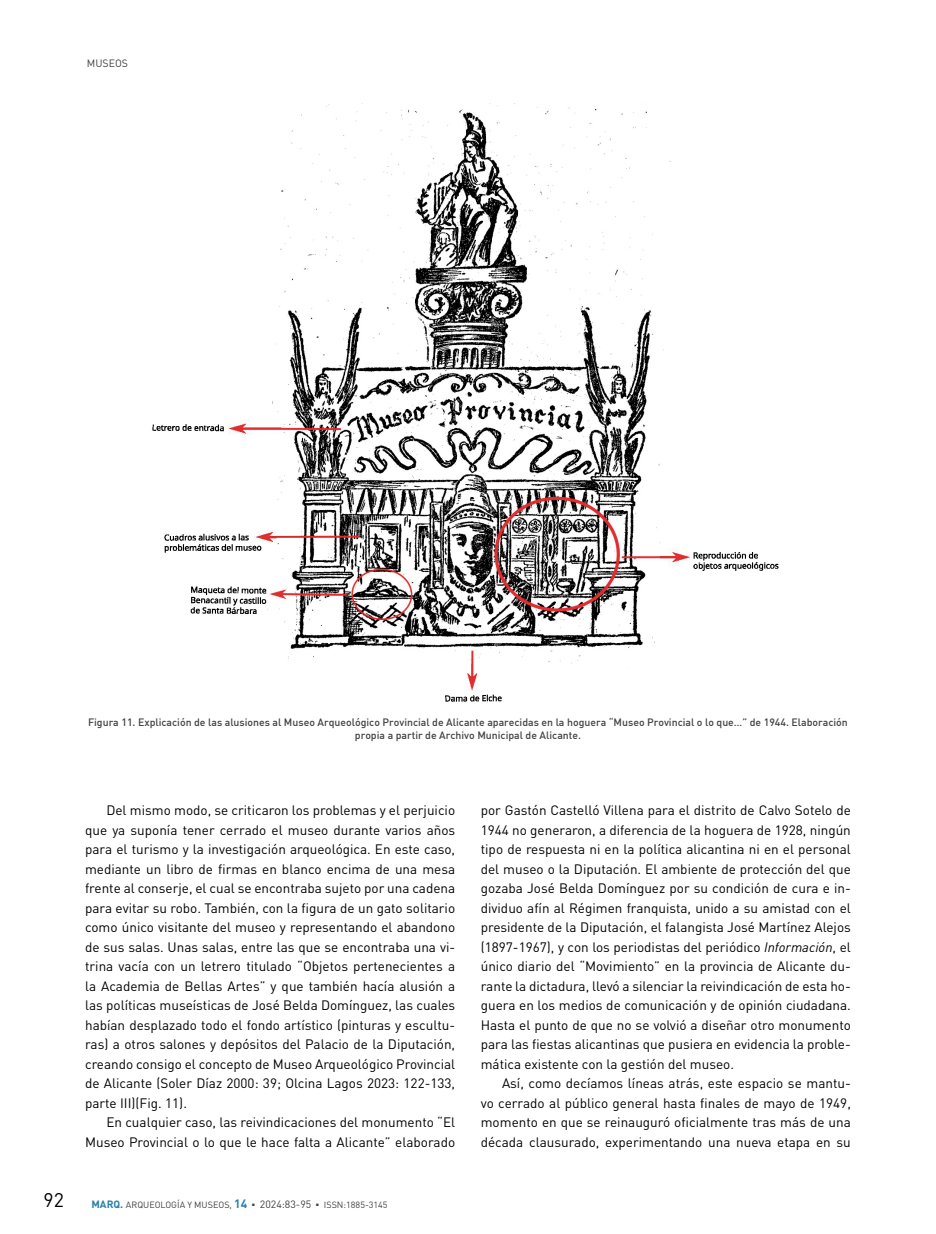
<style>
.page{position:relative;width:936px;height:1234px;background:#fff}
.page>*{position:absolute;margin:0;border:0;box-sizing:border-box;transform-origin:0 0}
.t1{font:19.5px "DIN";color:#000}
.t2{font:13.5px/19.5px "DIN";color:#000;text-align:justify}
.t3{font:500 10.5px/12.6px "DIN";color:#434141;text-align:center}
.t4{font:10.5px "DIN";color:#434141}
.t5{font:9px "DIN";color:#434141}
.s1{font-weight:700;font-size:10.5px;color:#2582ae}
.s2{font-weight:700;font-size:12px;color:#2582ae}
.s3{font-size:10.5px}
.s4{font-style:italic}
</style>
<div class="page">
<img style="left:152px;top:103px;width:627px;height:599px">
<p class="t4" style="left:87px;top:57px;width:43px">MUSEOS</p>
<p class="t3" style="left:88px;top:715px;width:761px">Figura 11. Explicación de las alusiones al Museo Arqueológico Provincial de Alicante aparecidas en la hoguera “Museo Provincial o lo que…” de 1944. Elaboración propia a partir de Archivo Municipal de Alicante.</p>
<p class="t2" style="left:85px;top:800px;width:371px;text-indent:21px">Del mismo modo, se criticaron los problemas y el perjuicio que ya suponía tener cerrado el museo durante varios años para el turismo y la investigación arqueológica. En este caso, mediante un libro de firmas en blanco encima de una mesa frente al conserje, el cual se encontraba sujeto por una cadena para evitar su robo. También, con la figura de un gato solitario como único visitante del museo y representando el abandono de sus salas. Unas salas, entre las que se encontraba una vi&shy;trina vacía con un letrero titulado “Objetos pertenecientes a la Academia de Bellas Artes” y que también hacía alusión a las políticas museísticas de José Belda Domínguez, las cuales habían desplazado todo el fondo artístico (pinturas y escultu&shy;ras) a otros salones y depósitos del Palacio de la Diputación, creando consigo el concepto de Museo Arqueológico Provincial de Alicante (Soler Díaz 2000: 39; Olcina Lagos 2023: 122-133, parte III)(Fig. 11).</p>
<p class="t2" style="left:85px;top:1111px;width:371px;text-align:right">En cualquier caso, las reivindicaciones del monumento “El<br>Museo Provincial o lo que le hace falta a Alicante” elaborado</p>
<h1 class="t1" style="left:44px;top:1187px;width:22px">92</h1>
<p class="t5" style="left:91px;top:1199px;width:298px"><span class="s1">MARQ.</span> ARQUEOLOGÍA Y MUSEOS, <span class="s2">14</span> ○ <span class="s3">2024:83-95</span> ○ ISSN:1885-3145</p>
<p class="t2" style="left:480px;top:800px;width:371px">por Gastón Castelló Villena para el distrito de Calvo Sotelo de 1944 no generaron, a diferencia de la hoguera de 1928, ningún tipo de respuesta ni en la política alicantina ni en el personal del museo o la Diputación. El ambiente de protección del que gozaba José Belda Domínguez por su condición de cura e in&shy;dividuo afín al Régimen franquista, unido a su amistad con el presidente de la Diputación, el falangista José Martínez Alejos (1897-1967), y con los periodistas del periódico <span class="s4">Información</span>, el único diario del “Movimiento” en la provincia de Alicante du&shy;rante la dictadura, llevó a silenciar la reivindicación de esta ho&shy;guera en los medios de comunicación y de opinión ciudadana.<br>Hasta el punto de que no se volvió a diseñar otro monumento para las fiestas alicantinas que pusiera en evidencia la proble&shy;mática existente con la gestión del museo.</p>
<p class="t2" style="left:480px;top:1073px;width:371px;text-indent:21px">Así, como decíamos líneas atrás, este espacio se mantu&shy;vo cerrado al público general hasta finales de mayo de 1949, momento en que se reinauguró oficialmente tras más de una década clausurado, experimentando una nueva etapa en su</p>
</div>
